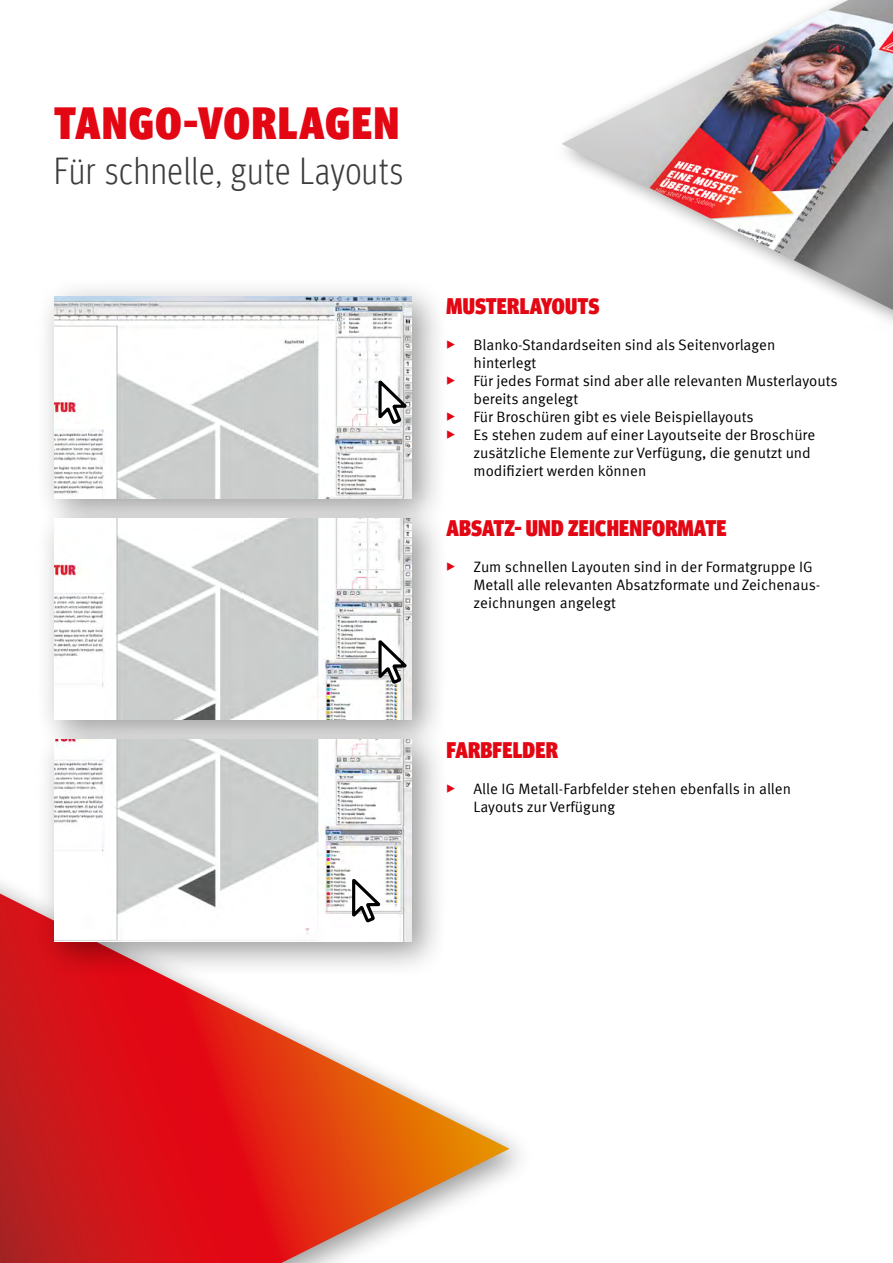
<style>
.page{position:relative;width:893px;height:1263px;background:#fff}
.page>*{position:absolute;margin:0;border:0;box-sizing:border-box;transform-origin:0 0}
.t1{font:900 condensed 45px "Meta Head IGM";letter-spacing:.04em;color:#e30613}
.t2{font:300 condensed 37.5px "Meta Head IGM";letter-spacing:.04em;color:#3c3c3b}
.t3{font:900 condensed 22.5px "Meta Head IGM";letter-spacing:.01em;color:#e30613}
.t4{font:15px/18px "Meta IGM";color:#000}
.s1{font-family:"Meta Head IGM";font-weight:900;font-stretch:condensed;font-size:16.2px;color:#e30613}
</style>
<div class="page">
<svg style="left:0;top:893px;width:509px;height:370px"></svg>
<div style="left:35px;top:277px;width:414px;height:258px;background:#000;opacity:.4"></div>
<img style="left:54px;top:296px;width:358px;height:202px">
<div style="left:35px;top:499px;width:414px;height:258px;background:#000;opacity:.4"></div>
<img style="left:54px;top:518px;width:358px;height:202px">
<div style="left:35px;top:720px;width:414px;height:258px;background:#000;opacity:.4"></div>
<img style="left:54px;top:740px;width:358px;height:201px">
<svg style="left:376px;top:378px;width:32px;height:48px"></svg>
<svg style="left:376px;top:638px;width:32px;height:48px"></svg>
<svg style="left:350px;top:876px;width:32px;height:49px"></svg>
<img style="left:562px;top:0;width:331px;height:310px">
<h1 class="t1" style="left:54px;top:87px;width:346px">TANGO-VORLAGEN</h1>
<h2 class="t2" style="left:54px;top:145px;width:350px">Für schnelle, gute Layouts</h2>
<h3 class="t3" style="left:447px;top:288px;width:154px">MUSTERLAYOUTS</h3>
<p class="t4" style="left:446px;top:335px;width:330px"><span class="s1">▸</span> Blanko-Standardseiten sind als Seitenvorlagen</p>
<p class="t4" style="left:473px;top:353px;width:64px">hinterlegt</p>
<p class="t4" style="left:446px;top:371px;width:393px"><span class="s1">▸</span> Für jedes Format sind aber alle relevanten Musterlayouts</p>
<p class="t4" style="left:473px;top:389px;width:106px">bereits angelegt</p>
<p class="t4" style="left:446px;top:407px;width:309px"><span class="s1">▸</span> Für Broschüren gibt es viele Beispiellayouts</p>
<p class="t4" style="left:446px;top:425px;width:370px"><span class="s1">▸</span> Es stehen zudem auf einer Layoutseite der Broschüre</p>
<p class="t4" style="left:473px;top:443px;width:339px">zusätzliche Elemente zur Verfügung, die genutzt und</p>
<p class="t4" style="left:473px;top:461px;width:174px">modifiziert werden können</p>
<h3 class="t3" style="left:447px;top:510px;width:281px">ABSATZ- UND ZEICHENFORMATE</h3>
<p class="t4" style="left:473px;top:557px;width:348px;text-indent:-27px"><span class="s1">▸</span> Zum schnellen Layouten sind in der Formatgruppe IG<br>Metall alle relevanten Absatzformate und Zeichenaus&shy;zeichnungen angelegt</p>
<h3 class="t3" style="left:447px;top:732px;width:113px">FARBFELDER</h3>
<p class="t4" style="left:473px;top:778px;width:319px;text-indent:-27px"><span class="s1">▸</span> Alle IG Metall-Farbfelder stehen ebenfalls in allen<br>Layouts zur Verfügung</p>
</div>
